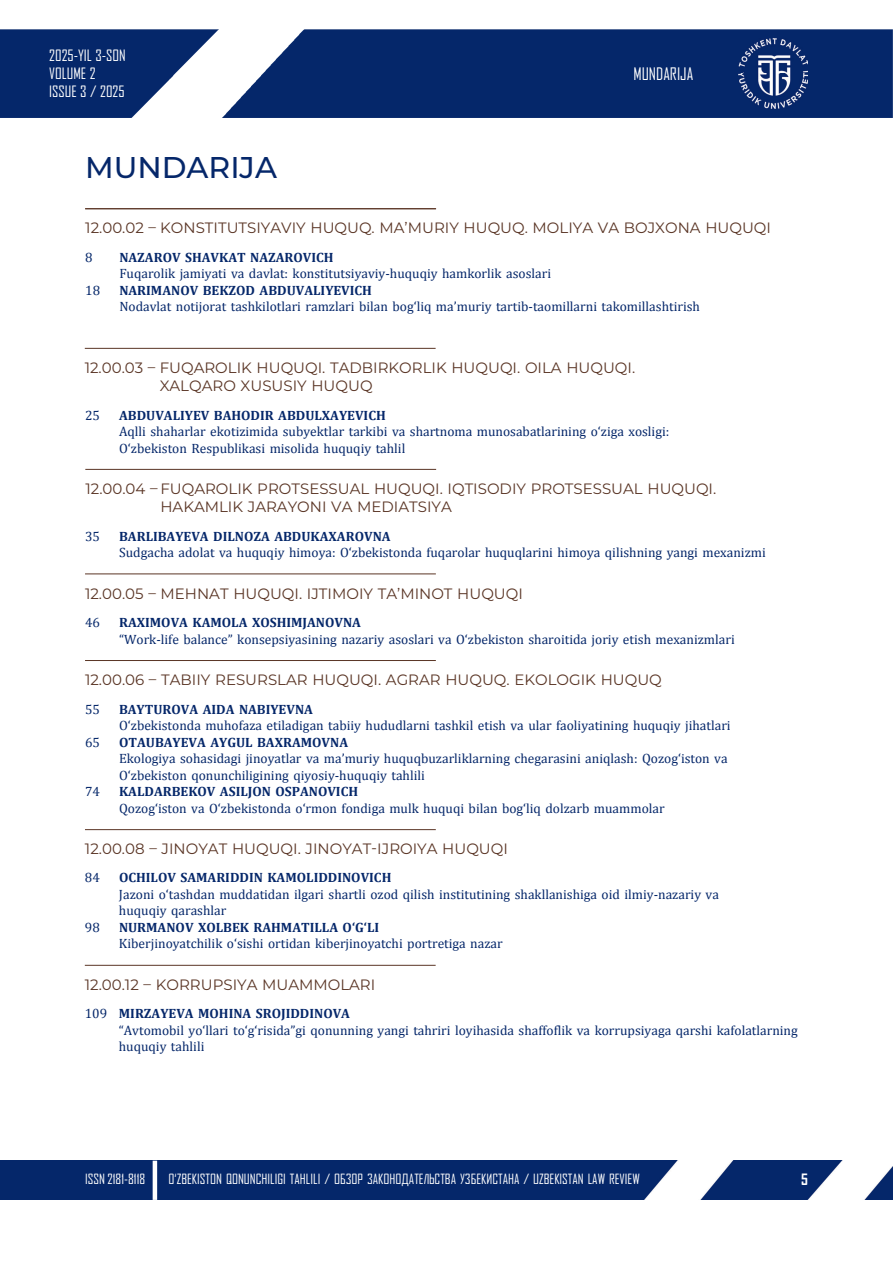
<style>
.page{position:relative;width:893px;height:1263px;background:#fff}
.page>*{position:absolute;margin:0;border:0;box-sizing:border-box;transform-origin:0 0}
.t1{font:500 30px "Montserrat";color:#05276a}
.t2{font:16.5px "Agency FB";color:#fff}
.t3{font:15px/18px "Montserrat";color:#5a3525}
.t4{font:15px/18px "Agency FB";color:#fff}
.t5{font:700 15px "Agency FB";color:#fff}
.t6{font:13.5px/16.5px "Cambria";color:#05276a}
.t7{font:700 13.5px "Cambria";color:#05276a}
.t8{font:13.5px "Agency FB Cyrillic";color:#fff}
.s1{font-weight:700}
</style>
<div class="page">
<img style="left:0;top:1161px;width:893px;height:39px">
<img style="left:0;top:29px;width:893px;height:89px">
<img style="left:738px;top:39px;width:70px;height:69px">
<hr style="left:153px;top:1161px;width:4px;height:39px;background:#fff">
<hr style="left:85px;top:208px;width:351px;height:1px;background:#5a3525">
<hr style="left:85px;top:469px;width:351px;height:1px;background:#5a3525">
<hr style="left:85px;top:348px;width:351px;height:1px;background:#5a3525">
<hr style="left:85px;top:573px;width:351px;height:1px;background:#5a3525">
<hr style="left:85px;top:660px;width:351px;height:1px;background:#5a3525">
<hr style="left:85px;top:829px;width:351px;height:1px;background:#5a3525">
<hr style="left:85px;top:965px;width:351px;height:1px;background:#5a3525">
<p class="t4" style="left:49px;top:46px;width:78px">2025-YIL 3-SON<br>VOLUME 2<br>ISSUE 3 / 2025</p>
<h1 class="t1" style="left:85px;top:146px;width:193px">MUNDARIJA</h1>
<p class="t2" style="left:633px;top:64px;width:61px">MUNDARIJA</p>
<p class="t3" style="left:85px;top:219px;width:687px">12.00.02 – KONSTITUTSIYAVIY HUQUQ. MA’MURIY HUQUQ. MOLIYA VA BOJXONA HUQUQI</p>
<p class="t6" style="left:85px;top:249px;width:9px">8</p>
<p class="t7" style="left:119px;top:248px;width:216px">NAZAROV SHAVKAT NAZAROVICH</p>
<p class="t6" style="left:119px;top:265px;width:433px">Fuqarolik jamiyati va davlat: konstitutsiyaviy-huquqiy hamkorlik asoslari</p>
<p class="t6" style="left:85px;top:282px;width:16px">18</p>
<p class="t7" style="left:119px;top:281px;width:254px">NARIMANOV BEKZOD ABDUVALIYEVICH</p>
<p class="t6" style="left:119px;top:298px;width:582px">Nodavlat notijorat tashkilotlari ramzlari bilan bog‘liq ma’muriy tartib-taomillarni takomillashtirish</p>
<p class="t3" style="left:160px;top:358px;width:477px;text-indent:-75px">12.00.03 – FUQAROLIK HUQUQI. TADBIRKORLIK HUQUQI. OILA HUQUQI.<br>XALQARO XUSUSIY HUQUQ</p>
<p class="t6" style="left:85px;top:407px;width:16px">25</p>
<p class="t7" style="left:119px;top:405px;width:268px">ABDUVALIYEV BAHODIR АBDULXAYEVICH</p>
<p class="t6" style="left:119px;top:423px;width:552px">Aqlli shaharlar ekotizimida subyektlar tarkibi va shartnoma munosabatlarining o‘ziga xosligi:<br>O‘zbekiston Respublikasi misolida huquqiy tahlil</p>
<p class="t3" style="left:160px;top:479px;width:557px;text-indent:-75px">12.00.04 – FUQAROLIK PROTSESSUAL HUQUQI. IQTISODIY PROTSESSUAL HUQUQI.<br>HAKAMLIK JARAYONI VA MEDIATSIYA</p>
<p class="t6" style="left:85px;top:528px;width:16px">35</p>
<p class="t7" style="left:119px;top:526px;width:273px">BARLIBAYEVA DILNOZA ABDUKAXAROVNA</p>
<p class="t6" style="left:119px;top:544px;width:648px">Sudgacha adolat va huquqiy himoya: Oʻzbekistonda fuqarolar huquqlarini himoya qilishning yangi mexanizmi</p>
<p class="t3" style="left:85px;top:584px;width:439px">12.00.05 – MEHNAT HUQUQI. IJTIMOIY TA’MINOT HUQUQI</p>
<p class="t6" style="left:85px;top:614px;width:16px">46</p>
<p class="t7" style="left:119px;top:613px;width:243px">RAXIMOVA KAMOLA XOSHIMJANOVNA</p>
<p class="t6" style="left:119px;top:631px;width:617px">“Work-life balance” konsepsiyasining nazariy asoslari va Oʻzbekiston sharoitida joriy etish mexanizmlari</p>
<p class="t3" style="left:85px;top:670px;width:578px">12.00.06 – TABIIY RESURSLAR HUQUQI. AGRAR HUQUQ. EKOLOGIK HUQUQ</p>
<p class="t6" style="left:85px;top:701px;width:16px">55</p>
<p class="t7" style="left:119px;top:700px;width:195px">BAYTUROVA AIDA NABIYEVNA</p>
<p class="t6" style="left:119px;top:717px;width:613px">Oʻzbekistonda muhofaza etiladigan tabiiy hududlarni tashkil etish va ular faoliyatining huquqiy jihatlari</p>
<p class="t6" style="left:85px;top:734px;width:16px">65</p>
<p class="t7" style="left:119px;top:732px;width:231px">OTAUBAYEVA AYGUL BAXRAMOVNA</p>
<p class="t6" style="left:119px;top:750px;width:610px">Ekologiya sohasidagi jinoyatlar va ma’muriy huquqbuzarliklarning chegarasini aniqlash: Qozog‘iston va<br>O‘zbekiston qonunchiligining qiyosiy-huquqiy tahlili</p>
<p class="t6" style="left:85px;top:783px;width:16px">74</p>
<p class="t7" style="left:119px;top:782px;width:241px">KALDARBEKOV ASILJON OSPANOVICH</p>
<p class="t6" style="left:119px;top:800px;width:547px">Qozogʻiston va Oʻzbekistonda oʻrmon fondiga mulk huquqi bilan bogʻliq dolzarb muammolar</p>
<p class="t3" style="left:85px;top:839px;width:424px">12.00.08 – JINOYAT HUQUQI. JINOYAT-IJROIYA HUQUQI</p>
<p class="t6" style="left:85px;top:869px;width:16px">84</p>
<p class="t7" style="left:119px;top:868px;width:274px">OCHILOV SAMARIDDIN KAMOLIDDINOVICH</p>
<p class="t6" style="left:119px;top:886px;width:601px">Jazoni o‘tashdan muddatidan ilgari shartli ozod qilish institutining shakllanishiga oid ilmiy-nazariy va huquqiy qarashlar</p>
<p class="t6" style="left:85px;top:919px;width:16px">98</p>
<p class="t7" style="left:119px;top:918px;width:262px">NURMANOV XOLBEK RAHMATILLA O‘G‘LI</p>
<p class="t6" style="left:119px;top:935px;width:385px">Kiberjinoyatchilik o‘sishi ortidan kiberjinoyatchi portretiga nazar</p>
<p class="t3" style="left:85px;top:975px;width:292px">12.00.12 – KORRUPSIYA MUAMMOLARI</p>
<p class="t6" style="left:119px;top:1005px;width:680px;text-indent:-34px">109 <span class="s1">MIRZAYEVA MOHINA SROJIDDINOVA<br></span>“Avtomobil yoʻllari toʻgʻrisida”gi qonunning yangi tahriri loyihasida shaffoflik va korrupsiyaga qarshi kafolatlarning huquqiy tahlili</p>
<p class="t8" style="left:85px;top:1170px;width:62px">ISSN 2181-8118</p>
<p class="t8" style="left:169px;top:1170px;width:473px">O‘ZBEKISTON QONUNCHILIGI TAHLILI / ОБЗОР ЗАКОНОДАТЕЛЬСТВА УЗБЕКИСТАНА / UZBEKISTAN LAW REVIEW</p>
<p class="t5" style="left:801px;top:1170px;width:8px">5</p>
</div>
